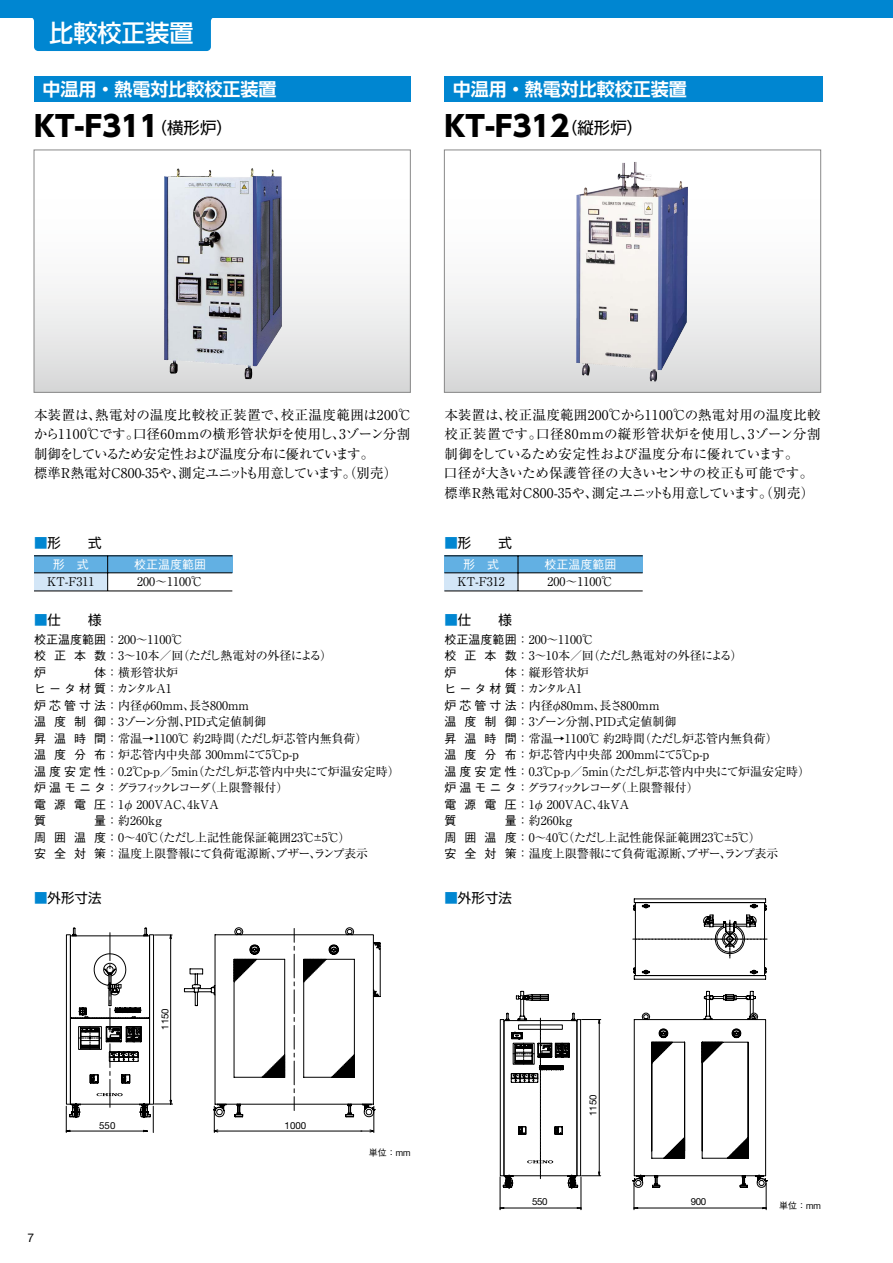
<style>
.page{position:relative;width:893px;height:1263px;background:#fff}
.page>*{position:absolute;margin:0;border:0;box-sizing:border-box;transform-origin:0 0}
.t1{font:800 28.5px "UD Shin Go Pro";color:#000}
.t2{font:500 24px "UD Shin Go Pro";color:#fff}
.t3{font:700 18px "UD Shin Go Pro De";color:#fff}
.t4{font:13.5px/19.5px "Ryumin Pro";letter-spacing:.01em;color:#000}
.t5{font:13.5px "UD Shin Go Pro";color:#000}
.t6{font:12px/16.5px "Ryumin Pro";color:#000}
.t7{font:500 12px "Gothic BBB Pro";color:#fff}
.t8{font:500 12px "Gothic BBB Pro";color:#000}
.t9{font:12px "Helvetica Neue LT Std";color:#000}
.t10{font:9.75px "Helvetica Neue LT Pro";color:#000}
.t11{font:500 9px "Gothic BBB Pro";color:#000}
.s1{font-weight:400;font-size:16.5px}
.s2{color:#0086d1}
.s3{font-family:"Gothic BBB Pro";font-weight:500}
</style>
<div class="page">
<div style="left:34px;top:150px;width:376px;height:242px;background:linear-gradient(to bottom,#fff,#dfdfe0)"></div>
<div style="left:34px;top:150px;width:377px;height:243px;border:1px solid #898989"></div>
<div style="left:444px;top:150px;width:377px;height:242px;background:linear-gradient(to bottom,#fff,#dfdfe0)"></div>
<div style="left:444px;top:150px;width:377px;height:243px;border:1px solid #898989"></div>
<img style="left:161px;top:166px;width:125px;height:217px">
<img style="left:569px;top:156px;width:127px;height:232px">
<div style="left:34px;top:573px;width:74px;height:18px;background:#d3e6f7"></div>
<div style="left:34px;top:556px;width:198px;height:17px;background:#62b0e3"></div>
<div style="left:34px;top:77px;width:376px;height:25px;background:#0086d1"></div>
<div style="left:444px;top:77px;width:379px;height:25px;background:#0086d1"></div>
<svg style="left:66px;top:927px;width:315px;height:206px"></svg>
<hr style="left:34px;top:556px;width:198px;height:1px;background:#000">
<hr style="left:34px;top:591px;width:198px;height:1px;background:#000">
<hr style="left:34px;top:573px;width:198px;height:1px;background:#000">
<hr style="left:107px;top:556px;width:1px;height:35px;background:#000">
<div style="left:444px;top:573px;width:74px;height:18px;background:#d3e6f7"></div>
<div style="left:444px;top:556px;width:199px;height:17px;background:#62b0e3"></div>
<hr style="left:444px;top:556px;width:199px;height:1px;background:#000">
<hr style="left:444px;top:591px;width:199px;height:1px;background:#000">
<hr style="left:444px;top:573px;width:199px;height:1px;background:#000">
<hr style="left:518px;top:556px;width:1px;height:35px;background:#000">
<svg style="left:633px;top:898px;width:133px;height:8px"></svg>
<svg style="left:500px;top:906px;width:268px;height:304px"></svg>
<div style="left:0;top:0;width:893px;height:17px;background:#0086d1"></div>
<div style="left:30px;top:17px;width:185px;height:34px;background:#0086d1"></div>
<h2 class="t2" style="left:49px;top:13px;width:145px">比較校正装置</h2>
<h3 class="t3" style="left:43px;top:75px;width:235px">中温用・熱電対比較校正装置</h3>
<h1 class="t1" style="left:34px;top:103px;width:201px">KT-F311<span class="s1">（横形炉）</span></h1>
<h3 class="t3" style="left:453px;top:75px;width:235px">中温用・熱電対比較校正装置</h3>
<h1 class="t1" style="left:444px;top:103px;width:201px">KT-F312<span class="s1">（縦形炉）</span></h1>
<p class="t4" style="left:34px;top:404px;width:380px">本装置は、熱電対の温度比較校正装置で、校正温度範囲は200℃から1100℃です。口径60mmの横形管状炉を使用し、3ゾーン分割制御をしているため安定性および温度分布に優れています。<br>標準R熱電対C800-35や、測定ユニットも用意しています。（別売）</p>
<p class="t4" style="left:444px;top:404px;width:378px">本装置は、校正温度範囲200℃から1100℃の熱電対用の温度比較校正装置です。口径80mmの縦形管状炉を使用し、3ゾーン分割制御をしているため安定性および温度分布に優れています。<br>口径が大きいため保護管径の大きいセンサの校正も可能です。標準R熱電対C800-35や、測定ユニットも用意しています。（別売）</p>
<p class="t5" style="left:34px;top:532px;width:69px"><span class="s2">■</span>形　　式</p>
<p class="t7" style="left:53px;top:555px;width:37px">形　式</p>
<p class="t7" style="left:134px;top:555px;width:73px">校正温度範囲</p>
<p class="t6" style="left:47px;top:573px;width:49px">KT-F311</p>
<p class="t6" style="left:137px;top:573px;width:67px">200～1100℃</p>
<p class="t5" style="left:444px;top:532px;width:69px"><span class="s2">■</span>形　　式</p>
<p class="t6" style="left:457px;top:573px;width:49px">KT-F312</p>
<p class="t6" style="left:547px;top:573px;width:67px">200～1100℃</p>
<p class="t7" style="left:463px;top:555px;width:37px">形　式</p>
<p class="t7" style="left:544px;top:555px;width:73px">校正温度範囲</p>
<p class="t5" style="left:34px;top:609px;width:69px"><span class="s2">■</span>仕　　様</p>
<p class="t6" style="left:34px;top:630px;width:300px"><span class="s3">校正温度範囲</span>：200～1100℃<br><span class="s3">校 正 本 数</span>：3～10本／回（ただし熱電対の外径による）</p>
<p class="t8" style="left:34px;top:663px;width:13px">炉</p>
<p class="t6" style="left:34px;top:663px;width:367px;text-indent:60px"><span class="s3">体</span>：横形管状炉<br><span class="s3">ヒータ材質</span>：カンタルA1<br><span class="s3">炉芯管寸法</span>：内径φ60mm、長さ800mm<br><span class="s3">温 度 制 御</span>：3ゾーン分割、PID式定値制御<br><span class="s3">昇 温 時 間</span>：常温→1100℃ 約2時間（ただし炉芯管内無負荷）<br><span class="s3">温 度 分 布</span>：炉芯管内中央部 300mmにて5℃p-p<br><span class="s3">温度安定性</span>：0.2℃p-p／5min（ただし炉芯管内中央にて炉温安定時）<span class="s3">炉温モニタ</span>：グラフィックレコーダ（上限警報付）<br><span class="s3">電 源 電 圧</span>：1φ 200VAC、4kVA</p>
<p class="t8" style="left:34px;top:811px;width:13px">質</p>
<p class="t6" style="left:34px;top:812px;width:336px;text-indent:60px"><span class="s3">量</span>：約260kg<br><span class="s3">周 囲 温 度</span>：0～40℃（ただし上記性能保証範囲23℃±5℃）<br><span class="s3">安 全 対 策</span>：温度上限警報にて負荷電源断、ブザー、ランプ表示</p>
<p class="t5" style="left:444px;top:609px;width:69px"><span class="s2">■</span>仕　　様</p>
<p class="t6" style="left:444px;top:630px;width:300px"><span class="s3">校正温度範囲</span>：200～1100℃<br><span class="s3">校 正 本 数</span>：3～10本／回（ただし熱電対の外径による）</p>
<p class="t8" style="left:444px;top:663px;width:13px">炉</p>
<p class="t6" style="left:444px;top:663px;width:367px;text-indent:60px"><span class="s3">体</span>：縦形管状炉<br><span class="s3">ヒータ材質</span>：カンタルA1<br><span class="s3">炉芯管寸法</span>：内径φ80mm、長さ800mm<br><span class="s3">温 度 制 御</span>：3ゾーン分割、PID式定値制御<br><span class="s3">昇 温 時 間</span>：常温→1100℃ 約2時間（ただし炉芯管内無負荷）<br><span class="s3">温 度 分 布</span>：炉芯管内中央部 200mmにて5℃p-p<br><span class="s3">温度安定性</span>：0.3℃p-p／5min（ただし炉芯管内中央にて炉温安定時）<span class="s3">炉温モニタ</span>：グラフィックレコーダ（上限警報付）<br><span class="s3">電 源 電 圧</span>：1φ 200VAC、4kVA</p>
<p class="t8" style="left:444px;top:811px;width:13px">質</p>
<p class="t6" style="left:444px;top:812px;width:336px;text-indent:60px"><span class="s3">量</span>：約260kg<br><span class="s3">周 囲 温 度</span>：0～40℃（ただし上記性能保証範囲23℃±5℃）<br><span class="s3">安 全 対 策</span>：温度上限警報にて負荷電源断、ブザー、ランプ表示</p>
<p class="t5" style="left:34px;top:887px;width:69px"><span class="s2">■</span>外形寸法</p>
<p class="t5" style="left:444px;top:886px;width:69px"><span class="s2">■</span>外形寸法</p>
<p class="t9" style="left:27px;top:1230px;width:8px">7</p>
<p class="t10" style="left:159px;top:1030px;width:23px;rotate:-90deg">1150</p>
<p class="t10" style="left:99px;top:1119px;width:18px">550</p>
<p class="t10" style="left:285px;top:1119px;width:23px">1000</p>
<p class="t11" style="left:369px;top:1145px;width:43px">単位：mm</p>
<p class="t10" style="left:587px;top:1116px;width:23px;rotate:-90deg">1150</p>
<p class="t10" style="left:532px;top:1196px;width:17px">550</p>
<p class="t10" style="left:691px;top:1196px;width:17px">900</p>
<p class="t11" style="left:779px;top:1198px;width:43px">単位：mm</p>
</div>
